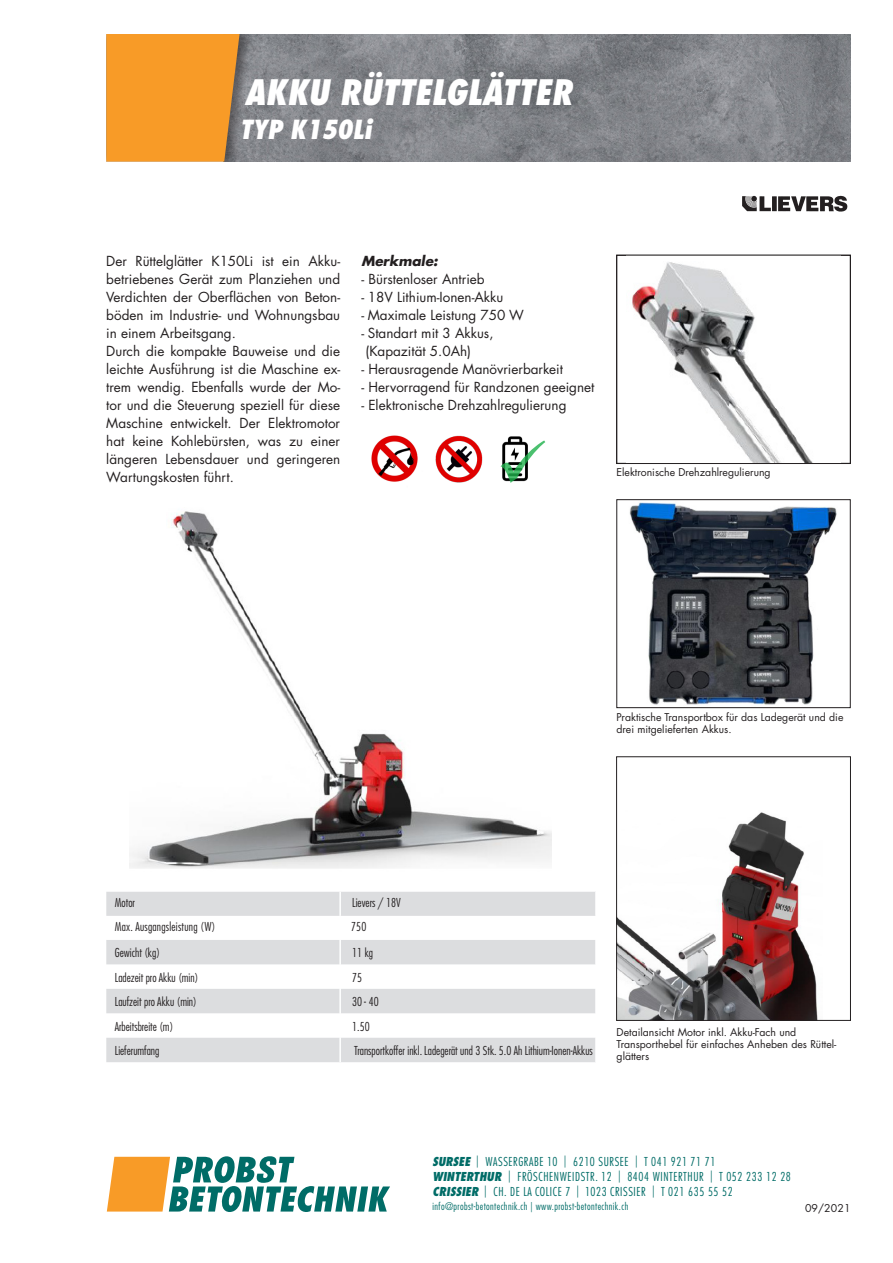
<style>
.page{position:relative;width:893px;height:1263px;background:#fff}
.page>*{position:absolute;margin:0;border:0;box-sizing:border-box;transform-origin:0 0}
._01_Headline{font:italic 800 condensed 34.2px "Futura LT Pro";color:#fff}
._02_Subline{font:italic 800 condensed 25.65px "Futura LT Pro";color:#fff}
.t1{font:13.5px/18px "Futura LT Pro";color:#231f20;text-align:justify}
.t2{font:italic 700 13.5px "Futura LT Pro";color:#231f20}
._06_Tabelle_8_10pt{font:300 condensed 12px "Futura LT Pro";color:#231f20}
.t3{font:300 condensed 12px/15px "Futura LT Pro";letter-spacing:.05em;color:#006c67}
._06_Tabelle_8_10pt-2{font:300 condensed 12px "Futura LT Pro";letter-spacing:.02em;color:#231f20}
.t4{font:10.5px/12px "Futura LT Pro";color:#231f20}
.t5{font:300 condensed 10.2px "Futura LT Pro";letter-spacing:.04em;color:#006c67}
.s1{font-weight:800;font-style:italic}
</style>
<div class="page">
<img style="left:254px;top:34px;width:596px;height:128px">
<div style="left:106px;top:34px;width:148px;height:128px;background:#231f20;opacity:.5"></div>
<svg style="left:106px;top:34px;width:134px;height:128px;background:#ef982b"></svg>
<svg style="left:107px;top:1156px;width:283px;height:56px"></svg>
<img style="left:129px;top:511px;width:422px;height:357px">
<svg style="left:106px;top:892px;width:489px;height:170px;fill:#dcdddf"></svg>
<hr style="left:339px;top:892px;width:2px;height:24px;background:#fff">
<hr style="left:339px;top:916px;width:2px;height:24px;background:#fff">
<hr style="left:339px;top:940px;width:2px;height:24px;background:#fff">
<hr style="left:339px;top:964px;width:2px;height:25px;background:#fff">
<hr style="left:339px;top:989px;width:2px;height:24px;background:#fff">
<hr style="left:339px;top:1013px;width:2px;height:25px;background:#fff">
<hr style="left:339px;top:1038px;width:2px;height:24px;background:#fff">
<img style="left:629px;top:502px;width:208px;height:203px">
<div style="left:617px;top:499px;width:233px;height:209px;border:1px solid #231f20"></div>
<img style="left:618px;top:812px;width:200px;height:206px">
<div style="left:616px;top:756px;width:235px;height:264px;border:1px solid #231f20"></div>
<img style="left:632px;top:262px;width:180px;height:200px">
<div style="left:616px;top:255px;width:235px;height:209px;border:1px solid #231f20"></div>
<img style="left:742px;top:195px;width:106px;height:17px">
<img style="left:371px;top:435px;width:47px;height:47px">
<img style="left:435px;top:435px;width:48px;height:48px">
<img style="left:507px;top:436px;width:16px;height:4px">
<svg style="left:502px;top:440px;width:26px;height:42px"></svg>
<p class="_01_Headline" style="left:244px;top:70px;width:329px">AKKU RÜTTELGLÄTTER</p>
<p class="_02_Subline" style="left:240px;top:113px;width:133px">TYP K150Li</p>
<p class="t1" style="left:106px;top:252px;width:235px">Der Rüttelglätter K150Li ist ein Akku&shy;betriebenes Gerät zum Planziehen und Verdichten der Oberflächen von Beton&shy;böden im Industrie- und Wohnungsbau in einem Arbeitsgang.</p>
<p class="t1" style="left:106px;top:342px;width:235px">Durch die kompakte Bauweise und die leichte Ausführung ist die Maschine ex&shy;trem wendig. Ebenfalls wurde der Mo&shy;tor und die Steuerung speziell für diese Maschine entwickelt. Der Elektromotor hat keine Kohlebürsten, was zu einer längeren Lebensdauer und geringeren Wartungskosten führt.</p>
<p class="t2" style="left:361px;top:251px;width:78px">Merkmale:</p>
<p class="t1" style="left:361px;top:270px;width:125px">- Bürstenloser Antrieb</p>
<p class="t1" style="left:361px;top:288px;width:143px">- 18V Lithium-Ionen-Akku</p>
<p class="t1" style="left:361px;top:306px;width:164px">- Maximale Leistung 750 W</p>
<p class="t1" style="left:361px;top:324px;width:134px">- Standart mit 3 Akkus,</p>
<p class="t1" style="left:366px;top:342px;width:107px">(Kapazität 5.0Ah)</p>
<p class="t1" style="left:361px;top:360px;width:203px">- Herausragende Manövrierbarkeit</p>
<p class="t1" style="left:361px;top:378px;width:235px">- Hervorragend für Randzonen geeignet</p>
<p class="t1" style="left:361px;top:396px;width:207px">- Elektronische Drehzahlregulierung</p>
<p class="t4" style="left:617px;top:466px;width:156px">Elektronische Drehzahlregulierung</p>
<p class="t4" style="left:617px;top:711px;width:228px">Praktische Transportbox für das Ladegerät und die drei mitgelieferten Akkus.</p>
<p class="_06_Tabelle_8_10pt" style="left:115px;top:895px;width:22px">Motor</p>
<p class="_06_Tabelle_8_10pt" style="left:352px;top:895px;width:50px">Lievers / 18V</p>
<p class="_06_Tabelle_8_10pt-2" style="left:115px;top:919px;width:102px">Max. Ausgangsleistung (W)</p>
<p class="_06_Tabelle_8_10pt" style="left:351px;top:919px;width:17px">750</p>
<p class="_06_Tabelle_8_10pt" style="left:115px;top:945px;width:47px">Gewicht (kg)</p>
<p class="_06_Tabelle_8_10pt" style="left:352px;top:945px;width:22px">11 kg</p>
<p class="_06_Tabelle_8_10pt" style="left:115px;top:970px;width:85px">Ladezeit pro Akku (min)</p>
<p class="_06_Tabelle_8_10pt" style="left:352px;top:970px;width:11px">75</p>
<p class="_06_Tabelle_8_10pt" style="left:115px;top:994px;width:83px">Laufzeit pro Akku (min)</p>
<p class="_06_Tabelle_8_10pt" style="left:352px;top:994px;width:28px">30 - 40</p>
<p class="_06_Tabelle_8_10pt" style="left:115px;top:1018px;width:60px">Arbeitsbreite (m)</p>
<p class="_06_Tabelle_8_10pt" style="left:352px;top:1018px;width:19px">1.50</p>
<p class="_06_Tabelle_8_10pt" style="left:115px;top:1043px;width:46px">Lieferumfang</p>
<p class="_06_Tabelle_8_10pt" style="left:354px;top:1043px;width:240px">Transportkoffer inkl. Ladegerät und 3 Stk. 5.0 Ah Lithium-Ionen-Akkus</p>
<p class="t4" style="left:617px;top:1026px;width:181px">Detailansicht Motor inkl. Akku-Fach und</p>
<p class="t4" style="left:617px;top:1038px;width:221px">Transporthebel für einfaches Anheben des Rüttel&shy;glätters</p>
<p class="t3" style="left:432px;top:1154px;width:360px"><span class="s1">SURSEE</span> | WASSERGRABE 10 | 6210 SURSEE | T 041 921 71 71<br><span class="s1">WINTERTHUR</span> | FRÖSCHENWEIDSTR. 12 | 8404 WINTERTHUR | T 052 233 12 28<br><span class="s1">CRISSIER</span> | CH. DE LA COLICE 7 | 1023 CRISSIER | T 021 635 55 52</p>
<p class="t5" style="left:432px;top:1200px;width:197px">info@probst-betontechnik.ch | www.probst-betontechnik.ch</p>
<p class="t4" style="left:805px;top:1202px;width:47px">09/2021</p>
</div>
